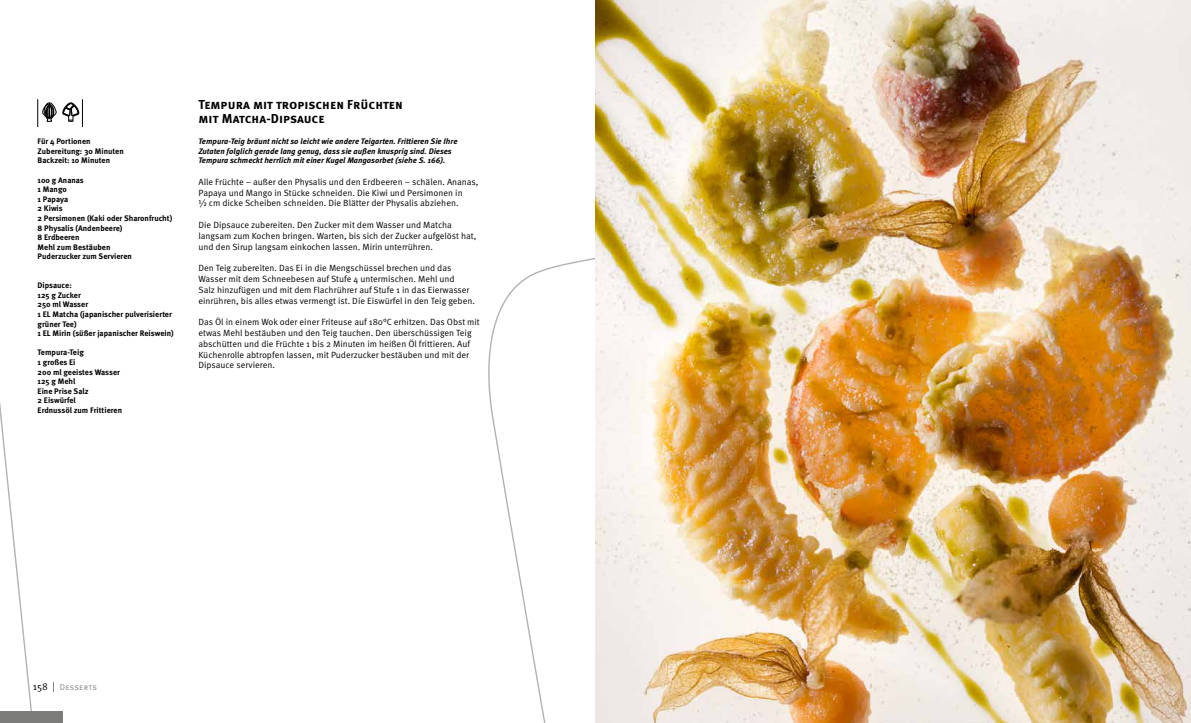
<style>
.page{position:relative;width:1191px;height:723px;background:#fff}
.page>*{position:absolute;margin:0;border:0;box-sizing:border-box;transform-origin:0 0}
.t1{font:700 13px/14px "Meta Pro";color:#000}
.t2{font:9px/10.8px "Meta Pro";color:#000}
.t3{font:8.5px "Meta Pro";letter-spacing:.025em;color:#878786}
.t4{font:700 8px/9.6px "Meta Pro";color:#000}
.t5{font:italic 700 8px/9.6px "Meta Pro";color:#000}
.s1{font-size:10px;color:#000}
</style>
<div class="page">
<svg style="left:0;top:99px;width:595px;height:624px"></svg>
<div style="left:0;top:711px;width:63px;height:12px;background:#7c7c7b"></div>
<img style="left:595px;top:0;width:596px;height:723px">
<div style="left:39px;top:99px;width:20px;height:28px;background:#fff"></div>
<svg style="left:38px;top:99px;width:18px;height:28px"></svg>
<div style="left:61px;top:99px;width:20px;height:28px;background:#fff"></div>
<svg style="left:62px;top:99px;width:21px;height:28px"></svg>
<p class="t4" style="left:38px;top:137px;width:88px">Für 4 Portionen<br>Zubereitung: 30 Minuten<br>Backzeit: 10 Minuten</p>
<p class="t4" style="left:38px;top:175px;width:136px">100 g Ananas<br>1 Mango<br>1 Papaya<br>2 Kiwis<br>2 Persimonen (Kaki oder Sharonfrucht)<br>8 Physalis (Andenbeere)<br>8 Erdbeeren<br>Mehl zum Bestäuben<br>Puderzucker zum Servieren</p>
<p class="t4" style="left:38px;top:281px;width:138px">Dipsauce:<br>125 g Zucker<br>250 ml Wasser<br>1 EL Matcha (japanischer pulverisierter grüner Tee)<br>1 EL Mirin (süßer japanischer Reiswein)</p>
<p class="t4" style="left:38px;top:348px;width:86px">Tempura-Teig<br>1 großes Ei<br>200 ml geeistes Wasser<br>125 g Mehl<br>Eine Prise Salz<br>2 Eiswürfel<br>Erdnussöl zum Frittieren</p>
<h1 class="t1" style="left:198px;top:98px;width:206px">Tempura mit tropischen Früchten mit Matcha-Dipsauce</h1>
<p class="t5" style="left:198px;top:137px;width:260px">Tempura-Teig bräunt nicht so leicht wie andere Teigarten. Frittieren Sie Ihre<br>Zutaten folglich gerade lang genug, dass sie außen knusprig sind. Dieses<br>Tempura schmeckt herrlich mit einer Kugel Mangosorbet (siehe S. 166).</p>
<p class="t2" style="left:198px;top:176px;width:281px">Alle Früchte – außer den Physalis und den Erdbeeren – schälen. Ananas,<br>Papaya und Mango in Stücke schneiden. Die Kiwi und Persimonen in<br>½ cm dicke Scheiben schneiden. Die Blätter der Physalis abziehen.</p>
<p class="t2" style="left:198px;top:220px;width:279px">Die Dipsauce zubereiten. Den Zucker mit dem Wasser und Matcha langsam zum Kochen bringen. Warten, bis sich der Zucker aufgelöst hat, und den Sirup langsam einkochen lassen. Mirin unterrühren.</p>
<p class="t2" style="left:198px;top:263px;width:278px">Den Teig zubereiten. Das Ei in die Mengschüssel brechen und das Wasser mit dem Schneebesen auf Stufe 4 untermischen. Mehl und<br>Salz hinzufügen und mit dem Flachrührer auf Stufe 1 in das Eierwasser einrühren, bis alles etwas vermengt ist. Die Eiswürfel in den Teig geben.</p>
<p class="t2" style="left:198px;top:317px;width:283px">Das Öl in einem Wok oder einer Friteuse auf 180°C erhitzen. Das Obst mit etwas Mehl bestäuben und den Teig tauchen. Den überschüssigen Teig abschütten und die Früchte 1 bis 2 Minuten im heißen Öl frittieren. Auf Küchenrolle abtropfen lassen, mit Puderzucker bestäuben und mit der Dipsauce servieren.</p>
<p class="t3" style="left:33px;top:682px;width:66px"><span class="s1">158</span> Desserts</p>
</div>
